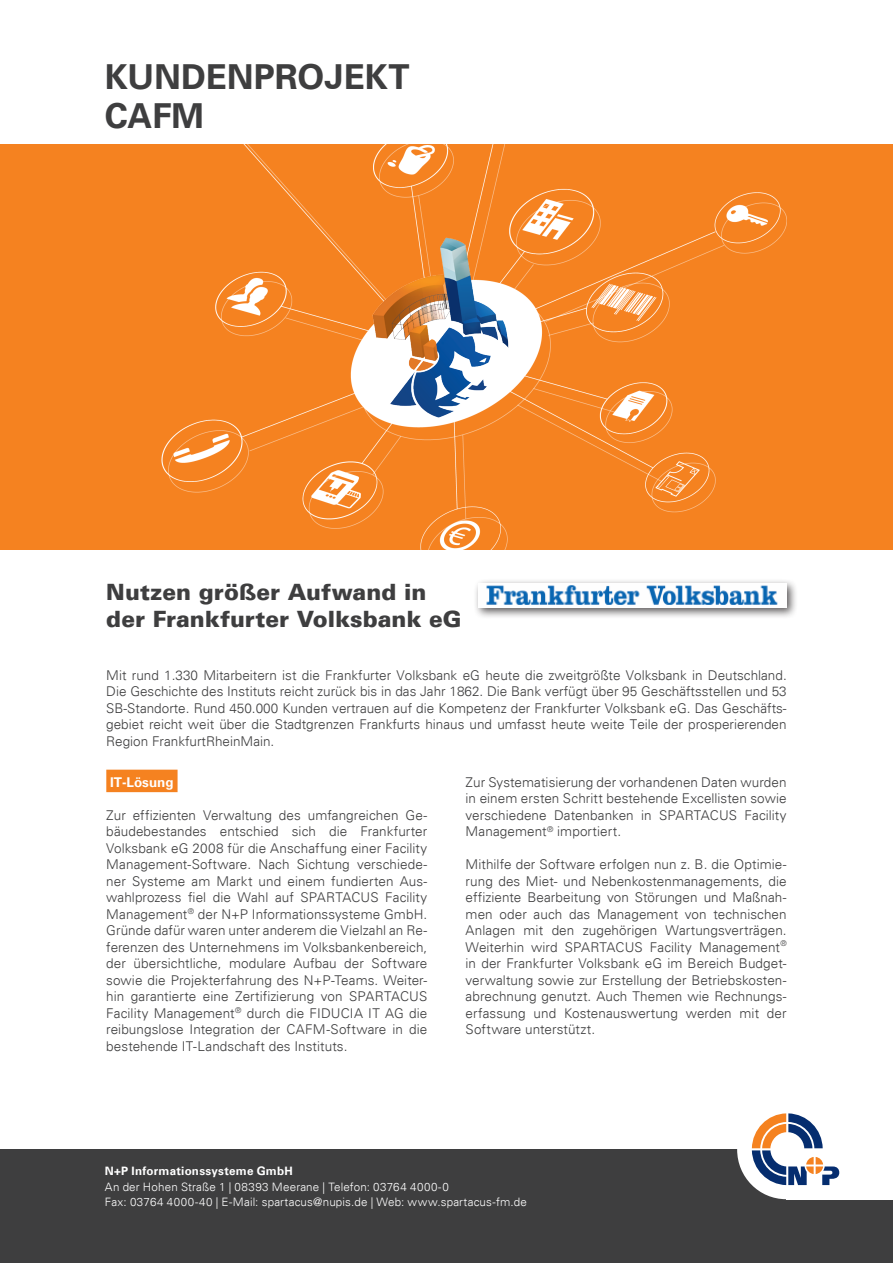
<style>
.page{position:relative;width:893px;height:1263px;background:#fff}
.page>*{position:absolute;margin:0;border:0;box-sizing:border-box;transform-origin:0 0}
.Headline_1{font:700 34.5px "Univers LT";color:#3e3e3f}
.Headline_2{font:900 22.5px "Univers LT";color:#3e3e3f}
.Headline_3{font:300 13.5px/16.5px "Univers LT";letter-spacing:.005em;color:#3e3e3f;text-align:justify}
.Fließtext{font:300 13.5px/16.5px "Univers LT";color:#3e3e3f;text-align:justify}
.Headline_3-2{font:700 13.5px "Univers LT";color:#fff}
.t1{font:300 11.55px/15.8px "Univers LT";letter-spacing:.015em;color:#fff}
.t2{font:700 11.55px "Univers LT";letter-spacing:.02em;color:#fff}
</style>
<div class="page">
<div style="left:0;top:1149px;width:893px;height:114px;background:#3e3e3f"></div>
<div style="left:786px;top:1100px;width:107px;height:99px;background:#fff"></div>
<div style="left:737px;top:1100px;width:98px;height:99px;background:#fff;border-radius:50%"></div>
<svg style="left:752px;top:1113px;width:87px;height:72px"></svg>
<div style="left:0;top:145px;width:893px;height:405px;background:#f58220"></div>
<div style="left:106px;top:770px;width:72px;height:22px;background:#f58220"></div>
<div style="left:474px;top:578px;width:324px;height:41px;background:#231f20;opacity:.75"></div>
<img style="left:479px;top:584px;width:308px;height:24px">
<img style="left:161px;top:145px;width:626px;height:405px">
<img style="left:315px;top:217px;width:251px;height:252px">
<p class="Headline_1" style="left:105px;top:56px;width:306px">KUNDENPROJEKT</p>
<p class="Headline_1" style="left:105px;top:95px;width:101px">CAFM</p>
<p class="Headline_2" style="left:106px;top:578px;width:322px">Nutzen größer Aufwand in</p>
<p class="Headline_2" style="left:106px;top:605px;width:357px">der Frankfurter Volksbank eG</p>
<p class="Fließtext" style="left:106px;top:667px;width:682px">Mit rund 1.330 Mitarbeitern ist die Frankfurter Volksbank eG heute die zweitgrößte Volksbank in Deutschland.<br>Die Geschichte des Instituts reicht zurück bis in das Jahr 1862. Die Bank verfügt über 95 Geschäftsstellen und 53<br>SB-Standorte. Rund 450.000 Kunden vertrauen auf die Kompetenz der Frankfurter Volksbank eG. Das Geschäfts&shy;gebiet reicht weit über die Stadtgrenzen Frankfurts hinaus und umfasst heute weite Teile der prosperierenden Region FrankfurtRheinMain.</p>
<p class="Headline_3-2" style="left:110px;top:774px;width:65px">IT-Lösung</p>
<p class="Headline_3" style="left:106px;top:807px;width:323px">Zur effizienten Verwaltung des umfangreichen Ge&shy;bäudebestandes entschied sich die Frankfurter Volksbank eG 2008 für die Anschaffung einer Facility Management-Software. Nach Sichtung verschiede&shy;ner Systeme am Markt und einem fundierten Aus&shy;wahlprozess fiel die Wahl auf SPARTACUS Facility Management<sup>®</sup> der N+P Informationssysteme GmbH.<br>Gründe dafür waren unter anderem die Vielzahl an Re&shy;ferenzen des Unternehmens im Volksbankenbereich, der übersichtliche, modulare Aufbau der Software sowie die Projekterfahrung des N+P-Teams. Weiter&shy;hin garantierte eine Zertifizierung von SPARTACUS Facility Management<sup>®</sup> durch die FIDUCIA IT AG die reibungslose Integration der CAFM-Software in die bestehende IT-Landschaft des Instituts.</p>
<p class="Headline_3" style="left:466px;top:774px;width:323px">Zur Systematisierung der vorhandenen Daten wurden in einem ersten Schritt bestehende Excellisten sowie verschiedene Datenbanken in SPARTACUS Facility Management<sup>®</sup> importiert.</p>
<p class="Headline_3" style="left:466px;top:856px;width:323px">Mithilfe der Software erfolgen nun z. B. die Optimie&shy;rung des Miet- und Nebenkostenmanagements, die effiziente Bearbeitung von Störungen und Maßnah&shy;men oder auch das Management von technischen Anlagen mit den zugehörigen Wartungsverträgen.<br>Weiterhin wird SPARTACUS Facility Management<sup>® </sup>in der Frankfurter Volksbank eG im Bereich Budget&shy;verwaltung sowie zur Erstellung der Betriebskosten&shy;abrechnung genutzt. Auch Themen wie Rechnungs&shy;erfassung und Kostenauswertung werden mit der Software unterstützt.</p>
<p class="t2" style="left:105px;top:1164px;width:189px">N+P Informationssysteme GmbH</p>
<p class="t1" style="left:105px;top:1178px;width:423px">An der Hohen Straße 1 | 08393 Meerane | Telefon: 03764 4000-0<br>Fax: 03764 4000-40 | E-Mail: spartacus@nupis.de | Web: www.spartacus-fm.de</p>
</div>
